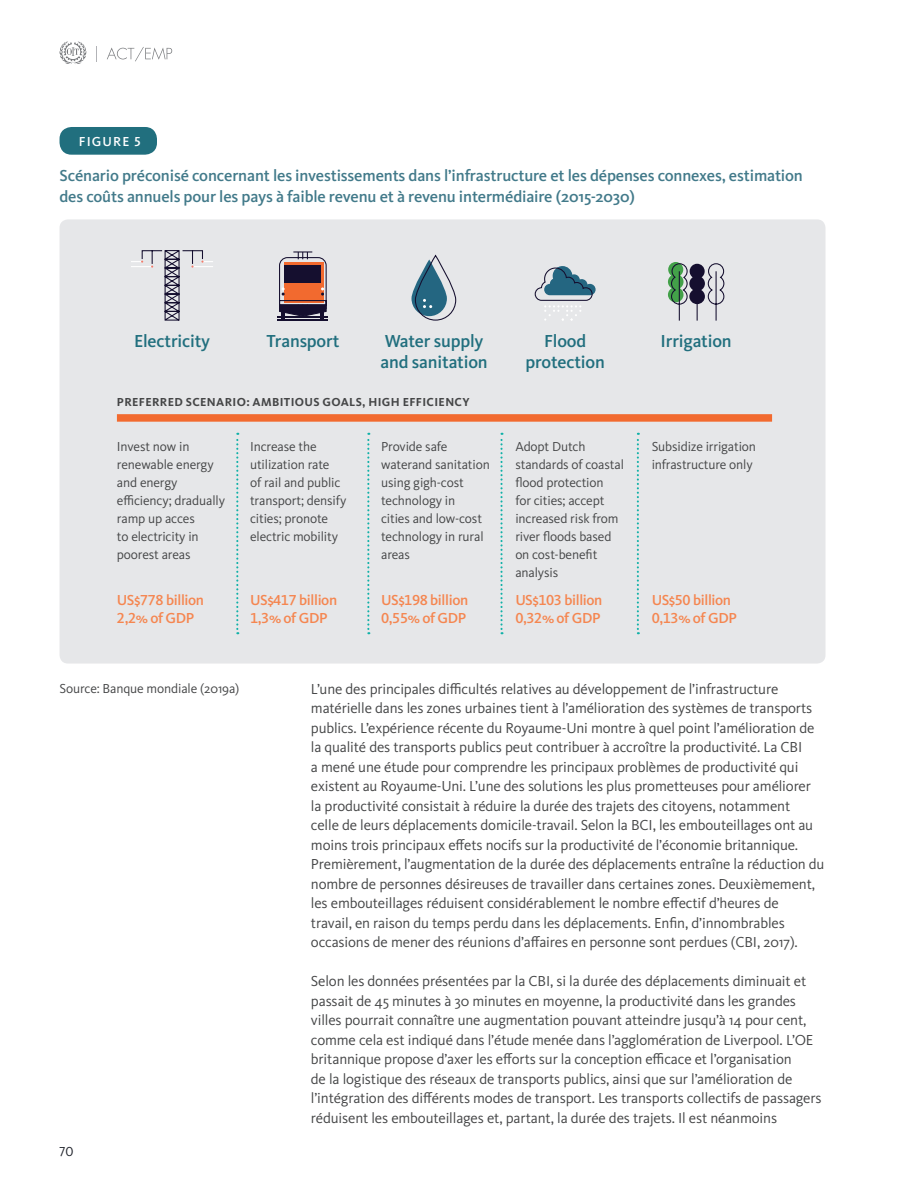
<style>
.page{position:relative;width:918px;height:1188px;background:#fff}
.page>*{position:absolute;margin:0;border:0;box-sizing:border-box;transform-origin:0 0}
.t1{font:500 18px "Kievit OT";letter-spacing:-.01em;color:#216f7e}
.Texto_Kievit_10_13{font:500 16.5px/21px "Kievit OT";letter-spacing:-.01em;color:#427a8a}
.Texto_Kievit_10_13-2{font:15px/19.5px "Kievit OT";letter-spacing:-.01em;color:#454647}
.t2{font:500 15px "Kievit OT";letter-spacing:-.025em;color:#f58650}
.t3{font:13.5px/18px "Kievit OT";letter-spacing:-.01em;color:#454647}
.t4{font:500 13.5px "Kievit OT";letter-spacing:.085em;color:#fff}
.t5{font:13.5px "Kievit OT";color:#20232b}
.t6{font:700 12px "Kievit OT";letter-spacing:.03em;color:#454647}
</style>
<div class="page">
<div style="left:60px;top:219px;width:766px;height:445px;background:#e6e7e9;border-radius:9px"></div>
<div style="left:60px;top:127px;width:97px;height:28px;background:#216f7e;border-radius:12px"></div>
<svg style="left:59px;top:42px;width:28px;height:22px"></svg>
<svg style="left:107px;top:47px;width:65px;height:14px"></svg>
<svg style="left:96px;top:46px;width:1px;height:15px"></svg>
<svg style="left:236px;top:433px;width:2px;height:201px"></svg>
<svg style="left:367px;top:433px;width:2px;height:201px"></svg>
<svg style="left:500px;top:433px;width:3px;height:201px"></svg>
<svg style="left:637px;top:433px;width:2px;height:201px"></svg>
<div style="left:117px;top:414px;width:655px;height:8px;background:#f26a2f"></div>
<svg style="left:131px;top:250px;width:82px;height:71px"></svg>
<svg style="left:278px;top:251px;width:49px;height:69px"></svg>
<hr style="left:278px;top:316px;width:50px;height:2px;background:#150f2f">
<hr style="left:278px;top:320px;width:50px;height:1px;background:#150f2f">
<svg style="left:412px;top:260px;width:35px;height:56px;fill:#246681"></svg>
<div style="left:415px;top:255px;width:41px;height:66px;border:1px solid #150f2f;border-radius:20px"></div>
<svg style="left:423px;top:299px;width:9px;height:9px"></svg>
<svg style="left:534px;top:266px;width:62px;height:55px"></svg>
<svg style="left:668px;top:262px;width:57px;height:59px"></svg>
<p class="t4" style="left:79px;top:133px;width:63px">FIGURE 5</p>
<p class="Texto_Kievit_10_13" style="left:60px;top:165px;width:745px">Scénario préconisé concernant les investissements dans l’infrastructure et les dépenses connexes, estimation des coûts annuels pour les pays à faible revenu et à revenu intermédiaire (2015-2030)</p>
<p class="t1" style="left:134px;top:330px;width:78px">Electricity</p>
<p class="t1" style="left:267px;top:330px;width:74px">Transport</p>
<p class="t1" style="left:385px;top:330px;width:100px">Water supply</p>
<p class="t1" style="left:380px;top:351px;width:109px">and sanitation</p>
<p class="t6" style="left:117px;top:394px;width:354px">PREFERRED SCENARIO: AMBITIOUS GOALS, HIGH EFFICIENCY</p>
<p class="t1" style="left:544px;top:330px;width:44px">Flood</p>
<p class="t1" style="left:525px;top:351px;width:81px">protection</p>
<p class="t1" style="left:661px;top:330px;width:73px">Irrigation</p>
<p class="t3" style="left:117px;top:437px;width:110px">Invest now in renewable energy and energy efficiency; dradually ramp up acces<br>to electricity in poorest areas</p>
<p class="t3" style="left:250px;top:437px;width:98px">Increase the utilization rate<br>of rail and public transport; densify cities; pronote electric mobility</p>
<p class="t3" style="left:381px;top:437px;width:110px">Provide safe waterand sanitation using gigh-cost technology in<br>cities and low-cost technology in rural areas</p>
<p class="t3" style="left:515px;top:437px;width:110px">Adopt Dutch standards of coastal flood protection<br>for cities; accept increased risk from river floods based on cost-benefit analysis</p>
<p class="t3" style="left:652px;top:437px;width:106px">Subsidize irrigation infrastructure only</p>
<p class="t2" style="left:117px;top:591px;width:89px">US$778 billion</p>
<p class="t2" style="left:117px;top:609px;width:79px">2,2% of GDP</p>
<p class="t2" style="left:250px;top:591px;width:89px">US$417 billion</p>
<p class="t2" style="left:250px;top:609px;width:79px">1,3% of GDP</p>
<p class="t2" style="left:381px;top:591px;width:89px">US$198 billion</p>
<p class="t2" style="left:381px;top:609px;width:87px">0,55% of GDP</p>
<p class="t2" style="left:515px;top:591px;width:89px">US$103 billion</p>
<p class="t2" style="left:515px;top:609px;width:87px">0,32% of GDP</p>
<p class="t2" style="left:652px;top:591px;width:81px">US$50 billion</p>
<p class="t2" style="left:652px;top:609px;width:87px">0,13% of GDP</p>
<p class="t3" style="left:60px;top:679px;width:181px">Source: Banque mondiale (2019a)</p>
<p class="Texto_Kievit_10_13-2" style="left:311px;top:679px;width:515px">L’une des principales difficultés relatives au développement de l’infrastructure matérielle dans les zones urbaines tient à l’amélioration des systèmes de transports publics. L’expérience récente du Royaume-Uni montre à quel point l’amélioration de la qualité des transports publics peut contribuer à accroître la productivité. La CBI<br>a mené une étude pour comprendre les principaux problèmes de productivité qui existent au Royaume-Uni. L’une des solutions les plus prometteuses pour améliorer la productivité consistait à réduire la durée des trajets des citoyens, notamment<br>celle de leurs déplacements domicile-travail. Selon la BCI, les embouteillages ont au moins trois principaux effets nocifs sur la productivité de l’économie britannique.<br>Premièrement, l’augmentation de la durée des déplacements entraîne la réduction du nombre de personnes désireuses de travailler dans certaines zones. Deuxièmement, les embouteillages réduisent considérablement le nombre effectif d’heures de<br>travail, en raison du temps perdu dans les déplacements. Enfin, d’innombrables occasions de mener des réunions d’affaires en personne sont perdues (CBI, 2017).</p>
<p class="Texto_Kievit_10_13-2" style="left:311px;top:971px;width:512px">Selon les données présentées par la CBI, si la durée des déplacements diminuait et passait de 45 minutes à 30 minutes en moyenne, la productivité dans les grandes villes pourrait connaître une augmentation pouvant atteindre jusqu’à 14 pour cent, comme cela est indiqué dans l’étude menée dans l’agglomération de Liverpool. L’OE britannique propose d’axer les efforts sur la conception efficace et l’organisation<br>de la logistique des réseaux de transports publics, ainsi que sur l’amélioration de l’intégration des différents modes de transport. Les transports collectifs de passagers réduisent les embouteillages et, partant, la durée des trajets. Il est néanmoins</p>
<p class="t5" style="left:60px;top:1143px;width:16px">70</p>
</div>
